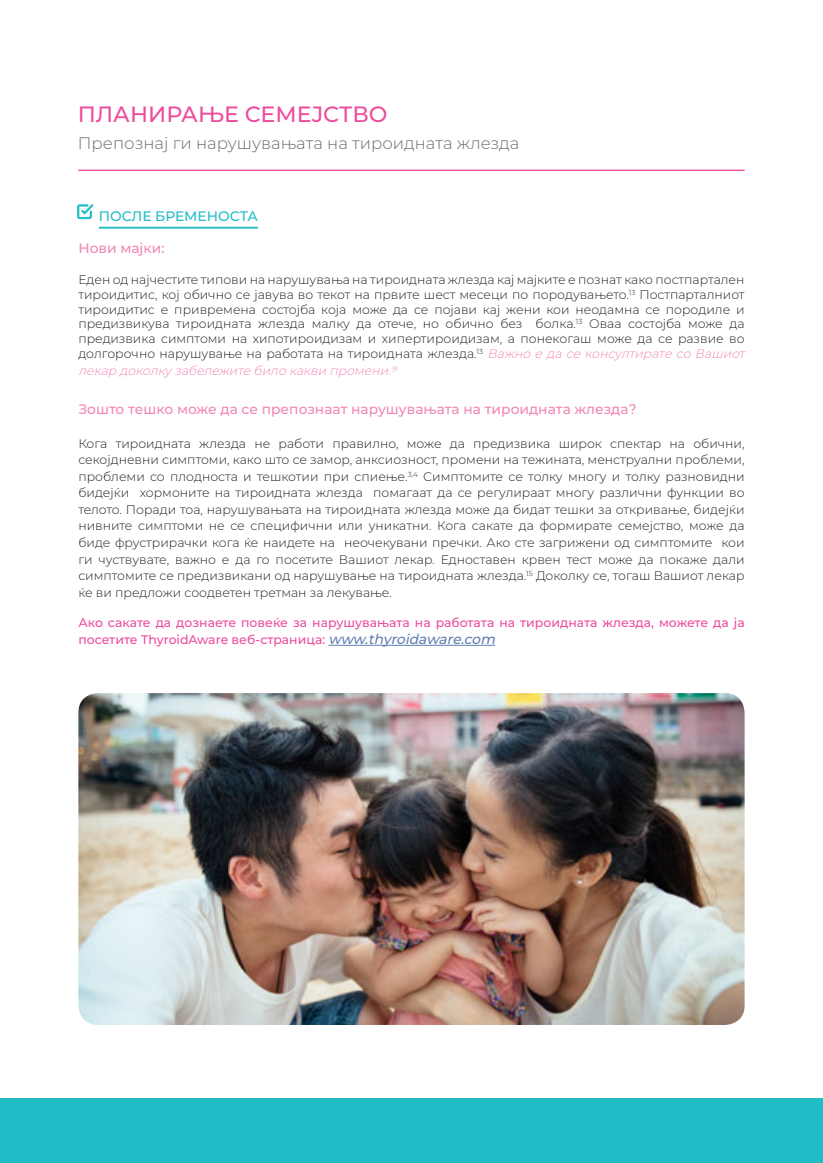
<style>
.page{position:relative;width:823px;height:1163px;background:#fff}
.page>*{position:absolute;margin:0;border:0;box-sizing:border-box;transform-origin:0 0}
.t1{font:500 22px "Montserrat";color:#ed4c9c}
.t2{font:300 16.6px "Montserrat";color:#6c6d70}
.t3{font:500 13.8px "Montserrat";color:#f287b6}
.t4{font:500 13.8px "Montserrat";color:#21bdc6}
.t5{font:300 12.4px/16.6px "Montserrat";color:#231f20}
.t6{font:500 12.4px/16.6px "Montserrat";color:#ed4c9c}
.t7{font:italic 300 12.4px "Montserrat";color:#f287b6}
.s1{font-style:italic;color:#f287b6}
.s2{font-style:italic;font-size:13.8px;color:#607eb4}
</style>
<div class="page">
<div style="left:0;top:1098px;width:822px;height:64px;background:#21bdc6"></div>
<hr style="left:99px;top:227px;width:159px;height:1px;background:#21bdc6">
<hr style="left:328px;top:645px;width:166px;height:1px;background:#607eb4">
<svg style="left:77px;top:204px;width:17px;height:15px"></svg>
<img style="left:78px;top:693px;width:666px;height:331px">
<hr style="left:78px;top:170px;width:666px;height:1px;background:#ed4c9c">
<p class="t1" style="left:78px;top:98px;width:311px">ПЛАНИРАЊЕ СЕМЕЈСТВО</p>
<p class="t2" style="left:78px;top:132px;width:443px">Препознај ги нарушувањата на тироидната жлезда</p>
<p class="t4" style="left:99px;top:206px;width:161px">ПОСЛЕ БРЕМЕНОСТА</p>
<p class="t3" style="left:78px;top:238px;width:88px">Нови мајки:</p>
<p class="t5" style="left:78px;top:271px;width:670px;line-height:15px">Еден од најчестите типови на нарушувања на тироидната жлезда кај мајките е познат како постпартален тироидитис, кој обично се јавува во текот на првите шест месеци по породувањето.<sup>13</sup> Постпарталниот тироидитис е привремена состојба која може да се појави кај жени кои неодамна се породиле и предизвикува тироидната жлезда малку да отече, но обично без болка.<sup>13</sup> Оваа состојба може да предизвика симптоми на хипотироидизам и хипертироидизам, а понекогаш може да се развие во долгорочно нарушување на работата на тироидната жлезда.<sup>13</sup> <span class="s1">Важно е да се консултирате со Вашиот</span></p>
<p class="t7" style="left:78px;top:362px;width:322px">лекар доколку забележите било какви промени.9</p>
<p class="t3" style="left:78px;top:400px;width:559px">Зошто тешко може да се препознаат нарушувањата на тироидната жлезда?</p>
<p class="t5" style="left:78px;top:434px;width:667px;text-align:justify">Кога тироидната жлезда не работи правилно, може да предизвика широк спектар на обични, секојдневни симптоми, како што се замор, анксиозност, промени на тежината, менструални проблеми, проблеми со плодноста и тешкотии при спиење.<sup>3,4</sup> Симптомите се толку многу и толку разновидни бидејќи хормоните на тироидната жлезда помагаат да се регулираат многу различни функции во телото. Поради тоа, нарушувањата на тироидната жлезда може да бидат тешки за откривање, бидејќи нивните симптоми не се специфични или уникатни. Кога сакате да формирате семејство, може да биде фрустрирачки кога ќе наидете на неочекувани пречки. Ако сте загрижени од симптомите кои ги чуствувате, важно е да го посетите Вашиот лекар. Едноставен крвен тест може да покаже дали симптомите се предизвикани од нарушување на тироидната жлезда.<sup>15</sup> Доколку се, тогаш Вашиот лекар ќе ви предложи соодветен третман за лекување.</p>
<p class="t6" style="left:78px;top:614px;width:667px">Ако сакате да дознаете повеќе за нарушувањата на работата на тироидната жлезда, можете да ја посетите ThyroidAware веб-страница: <span class="s2">www.thyroidaware.com</span></p>
</div>
